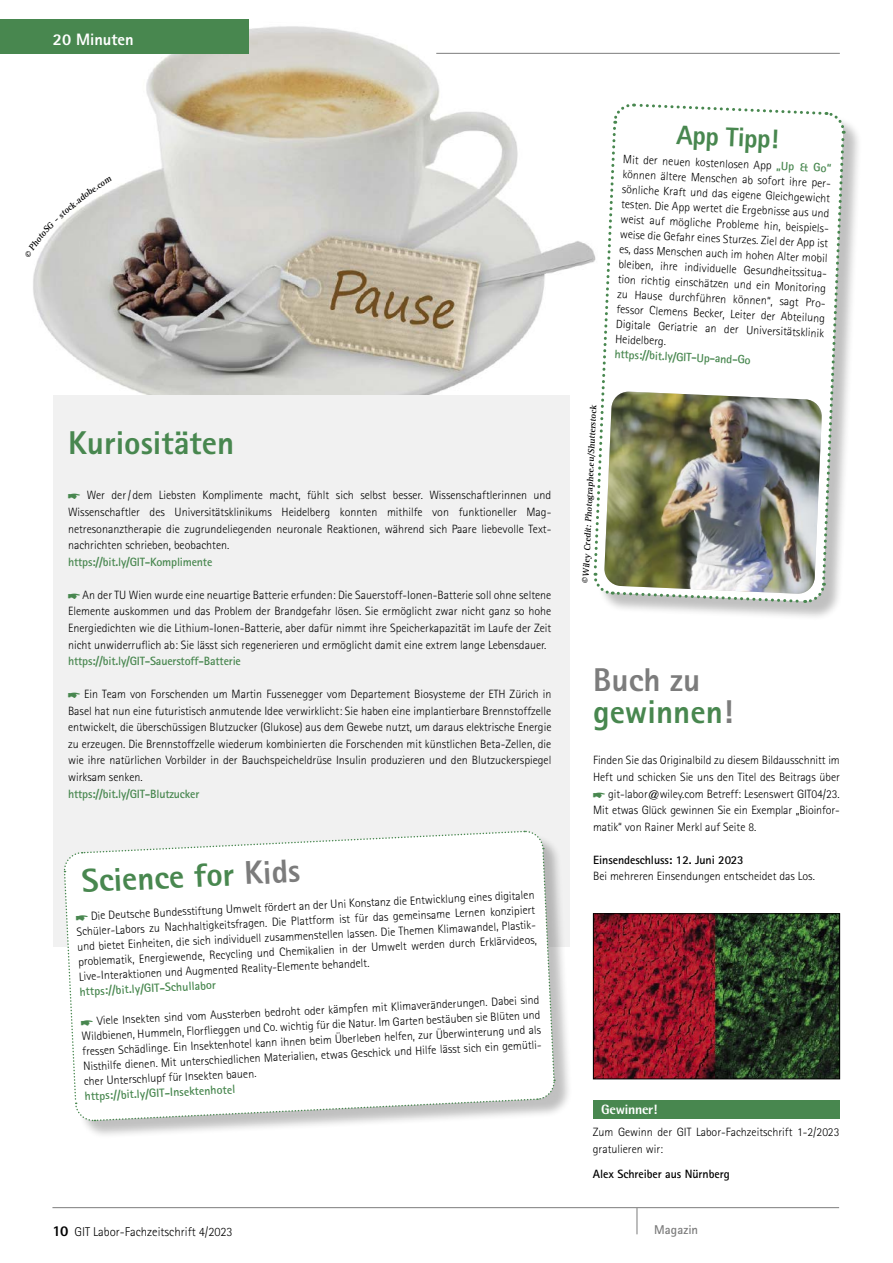
<style>
.page{position:relative;width:893px;height:1263px;background:#fff}
.page>*{position:absolute;margin:0;border:0;box-sizing:border-box;transform-origin:0 0}
.t1{font:800 33px/31.5px "Rotis Sans Serif Std";color:#48874f}
.t2{font:800 27px "Rotis Sans Serif Std";color:#48874f}
.t3{font:800 16.5px "Rotis Sans Serif Std";color:#fff}
.t4{font:800 13.5px "Rotis Semi Sans Std";letter-spacing:-.02em;color:#fff}
.t5{font:300 12.75px "Rotis Sans Serif Std";color:#000}
.t6{font:700 12.75px "Rotis Sans Serif Std";letter-spacing:.005em;color:#7c7c7c}
.t7{font:300 12px/16.5px "Rotis Sans Serif Std";color:#000;text-align:justify}
.t8{font:700 12px "Rotis Sans Serif Std";letter-spacing:-.015em;color:#48874f}
.t9{font:700 12px "Rotis Sans Serif Std";letter-spacing:-.005em;color:#000}
.t10{font:700 9px "Rotis Serif Std";color:#000}
.s1{color:#48874f}
.s2{color:#7c7c7c}
.s3{font-weight:700;color:#48874f}
.s4{font-weight:800;font-size:15px}
</style>
<div class="page">
<img style="left:33px;top:26px;width:592px;height:369px">
<div style="left:53px;top:395px;width:517px;height:552px;background:#f1f1f1"></div>
<div style="left:67px;top:833px;width:506px;height:306px;background:#000;opacity:.25"></div>
<svg style="left:63px;top:830px;width:493px;height:292px"></svg>
<img style="left:595px;top:915px;width:243px;height:162px">
<div style="left:593px;top:913px;width:247px;height:166px;border:1px solid #000"></div>
<div style="left:593px;top:1100px;width:246px;height:18px;background:#48874f"></div>
<div style="left:596px;top:106px;width:267px;height:515px;background:#000;opacity:.25"></div>
<hr style="left:52px;top:1207px;width:787px;height:1px;background:#7c7c7c">
<svg style="left:637px;top:1208px;width:1px;height:26px"></svg>
<hr style="left:436px;top:53px;width:404px;height:1px;background:#7c7c7c">
<div style="left:0;top:19px;width:249px;height:35px;background:#48874f"></div>
<svg style="left:33px;top:176px;width:79px;height:82px"></svg>
<svg style="left:582px;top:102px;width:264px;height:502px"></svg>
<h3 class="t3" style="left:53px;top:29px;width:82px">20 Minuten</h3>
<h1 class="t1" style="left:68px;top:427px;width:168px">Kuriositäten</h1>
<p class="t7" style="left:68px;top:487px;width:485px"><span class="s1">☛</span> Wer der/ dem Liebsten Komplimente macht, fühlt sich selbst besser. Wissenschaftlerinnen und Wissenschaftler des Universitätsklinikums Heidelberg konnten mithilfe von funktioneller Mag&shy;netresonanztherapie die zugrundeliegenden neuronale Reaktionen, während sich Paare liebevolle Text&shy;nachrichten schrieben, beobachten.</p>
<p class="t8" style="left:68px;top:554px;width:146px">https://bit.ly/GIT-Komplimente</p>
<p class="t7" style="left:68px;top:587px;width:485px"><span class="s1">☛</span> An der TU Wien wurde eine neuartige Batterie erfunden: Die Sauerstoff-Ionen-Batterie soll ohne seltene Elemente auskommen und das Problem der Brandgefahr lösen. Sie ermöglicht zwar nicht ganz so hohe Energiedichten wie die Lithium-Ionen-Batterie, aber dafür nimmt ihre Speicherkapazität im Laufe der Zeit nicht unwiderruflich ab: Sie lässt sich regenerieren und ermöglicht damit eine extrem lange Lebensdauer.</p>
<p class="t8" style="left:68px;top:653px;width:174px">https://bit.ly/GIT-Sauerstoff-Batterie</p>
<p class="t7" style="left:68px;top:686px;width:485px"><span class="s1">☛</span> Ein Team von Forschenden um Martin Fussenegger vom Departement Biosysteme der ETH Zürich in Basel hat nun eine futuristisch anmutende Idee verwirklicht: Sie haben eine implantierbare Brennstoffzelle entwickelt, die überschüssigen Blutzucker (Glukose) aus dem Gewebe nutzt, um daraus elektrische Energie zu erzeugen. Die Brennstoffzelle wiederum kombinierten die Forschenden mit künstlichen Beta-Zellen, die wie ihre natürlichen Vorbilder in der Bauchspeicheldrüse Insulin produzieren und den Blutzuckerspiegel wirksam senken.</p>
<p class="t8" style="left:68px;top:786px;width:133px">https://bit.ly/GIT-Blutzucker</p>
<h1 class="t1" style="left:81px;top:865px;width:220px;rotate:-3deg">Science for <span class="s2">Kids</span></h1>
<p class="t7" style="left:75px;top:910px;width:462px;line-height:14.9px;rotate:-3deg"><span class="s1">☛</span> Die Deutsche Bundesstiftung Umwelt fördert an der Uni Konstanz die Entwicklung eines digitalen Schüler-Labors zu Nachhaltigkeitsfragen. Die Plattform ist für das gemeinsame Lernen konzipiert und bietet Einheiten, die sich individuell zusammenstellen lassen. Die Themen Klimawandel, Plastik&shy;problematik, Energiewende, Recycling und Chemikalien in der Umwelt werden durch Erklärvideos, Live-Interaktionen und Augmented Reality-Elemente behandelt.</p>
<p class="t8" style="left:79px;top:984px;width:138px;rotate:-3deg">https://bit.ly/GIT-Schullabor</p>
<p class="t7" style="left:80px;top:1015px;width:462px;line-height:14.9px;rotate:-3deg"><span class="s1">☛</span> Viele Insekten sind vom Aussterben bedroht oder kämpfen mit Klimaveränderungen. Dabei sind Wildbienen, Hummeln, Florflieggen und Co. wichtig für die Natur. Im Garten bestäuben sie Blüten und fressen Schädlinge. Ein Insektenhotel kann ihnen beim Überleben helfen, zur Überwinterung und als Nisthilfe dienen. Mit unterschiedlichen Materialien, etwas Geschick und Hilfe lässt sich ein gemütli&shy;cher Unterschlupf für Insekten bauen.</p>
<p class="t8" style="left:84px;top:1089px;width:152px;rotate:-3deg">https://bit.ly/GIT-Insektenhotel</p>
<p class="t10" style="left:581px;top:577px;width:173px;rotate:-88deg">Wiley Credit: Photographee.eu/Shutterstock</p>
<h2 class="t2" style="left:677px;top:118px;width:104px;rotate:2deg">App Tipp!</h2>
<p class="t7" style="left:624px;top:151px;width:213px;line-height:15px;text-align:left;rotate:3deg">Mit der neuen kostenlosen App <span class="s3">„Up &amp; Go“ </span>können ältere Menschen ab sofort ihre per&shy;sönliche Kraft und das eigene Gleichgewicht testen. Die App wertet die Ergebnisse aus und weist auf mögliche Probleme hin, beispiels&shy;weise die Gefahr eines Sturzes. Ziel der App ist es, dass Menschen auch im hohen Alter mobil bleiben, ihre individuelle Gesundheitssitua&shy;tion richtig einschätzen und ein Monitoring zu Hause durchführen können“, sagt Pro&shy;fessor Clemens Becker, Leiter der Abteilung Digitale Geriatrie an der Universitätsklinik Heidelberg.</p>
<p class="t8" style="left:615px;top:346px;width:138px;rotate:3deg">https://bit.ly/GIT-Up-and-Go</p>
<h1 class="t1" style="left:593px;top:664px;width:141px"><span class="s2">Buch zu </span>gewinnen<span class="s2">!</span></h1>
<p class="t7" style="left:593px;top:752px;width:248px">Finden Sie das Originalbild zu diesem Bildausschnitt im Heft und schicken Sie uns den Titel des Beitrags über <span class="s1">☛</span> git-labor@wiley.com Betreff: Lesenswert GIT04/23.<br>Mit etwas Glück gewinnen Sie ein Exemplar „Bioinfor&shy;matik“ von Rainer Merkl auf Seite 8.</p>
<p class="t9" style="left:593px;top:852px;width:152px">Einsendeschluss: 12. Juni 2023</p>
<p class="t7" style="left:593px;top:868px;width:223px">Bei mehreren Einsendungen entscheidet das Los.</p>
<p class="t4" style="left:601px;top:1101px;width:57px">Gewinner!</p>
<p class="t7" style="left:593px;top:1124px;width:248px">Zum Gewinn der GIT Labor-Fachzeitschrift 1-2/2023 gratulieren wir:</p>
<p class="t9" style="left:593px;top:1167px;width:138px">Alex Schreiber aus Nürnberg</p>
<p class="t5" style="left:52px;top:1224px;width:182px"><span class="s4">10</span> GIT Labor-Fachzeitschrift 4/2023</p>
<p class="t6" style="left:654px;top:1221px;width:46px">Magazin</p>
</div>
